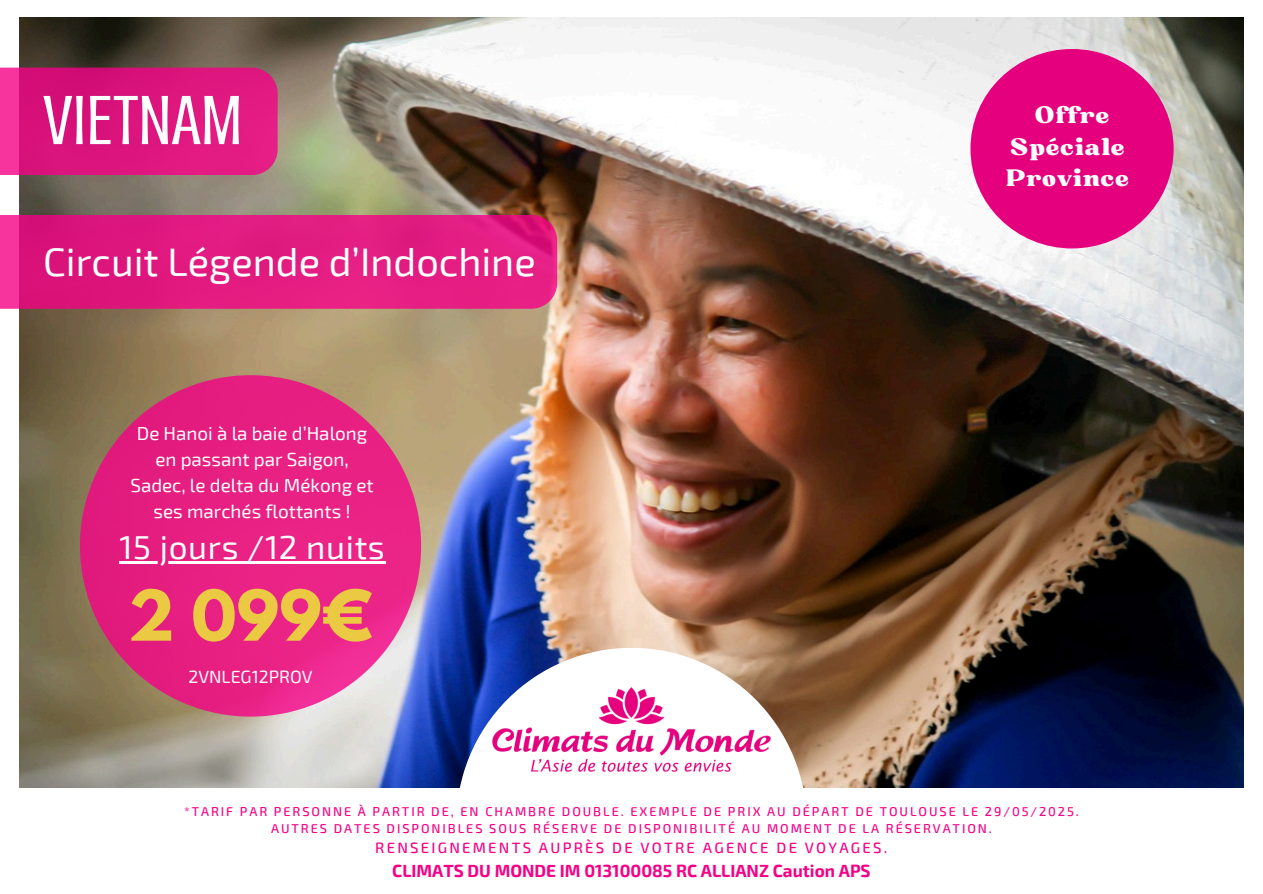
<style>
.page{position:relative;width:1263px;height:894px;background:#fff}
.page>*{position:absolute;margin:0;border:0;box-sizing:border-box;transform-origin:0 0}
.t1{font:71.7px "Crushed";color:#fff}
.t2{font:700 61.8px "League Spartan";color:#ebc943}
.t3{font:39.75px "Exo 2";color:#fff}
.t4{font:33.15px "Exo 2";letter-spacing:.02em;color:#fff}
.t5{font:22.95px/31.5px "Bugaki";letter-spacing:.045em;color:#fff;text-align:center}
.t6{font:18.9px/26px "Exo 2";color:#fff;text-align:center}
.t7{font:17.7px "Exo 2";color:#fff}
.t8{font:700 17.25px "Exo 2";color:#f50086}
.t9{font:500 15px "Exo 2";letter-spacing:.15em;color:#f50086}
.t10{font:500 12.75px "Exo 2";letter-spacing:.15em;color:#f50086}
</style>
<div class="page">
<img style="left:20px;top:18px;width:1224px;height:769px">
<svg style="left:456px;top:647px;width:351px;height:140px"></svg>
<img style="left:473px;top:676px;width:317px;height:111px">
<svg style="left:0;top:68px;width:278px;height:107px"></svg>
<svg style="left:80px;top:375px;width:341px;height:341px;fill:#e62182"></svg>
<svg style="left:0;top:215px;width:557px;height:94px;fill:#e21c81"></svg>
<hr style="left:119px;top:561px;width:266px;height:2px;background:#fff">
<div style="left:970px;top:49px;width:204px;height:199px;background:#e5007e;border-radius:50%"></div>
<p class="t1" style="left:43px;top:80px;width:201px">VIETNAM</p>
<p class="t3" style="left:43px;top:236px;width:494px">Circuit Légende d’Indochine</p>
<p class="t6" style="left:130px;top:419px;width:245px">De Hanoi à la baie d’Halong en passant par Saigon,<br>Sadec, le delta du Mékong et ses marchés flottants !</p>
<p class="t4" style="left:119px;top:525px;width:267px">15 jours /12 nuits</p>
<p class="t2" style="left:128px;top:585px;width:247px">2 099€</p>
<h3 class="t7" style="left:188px;top:665px;width:126px">2VNLEG12PROV</h3>
<p class="t5" style="left:1006px;top:100px;width:124px">Offre<br>Spéciale<br>Province</p>
<h6 class="t10" style="left:184px;top:802px;width:896px">*TARIF PAR PERSONNE À PARTIR DE, EN CHAMBRE DOUBLE. EXEMPLE DE PRIX AU DÉPART DE TOULOUSE LE 29/05/2025.</h6>
<h4 class="t10" style="left:271px;top:819px;width:722px">AUTRES DATES DISPONIBLES SOUS RÉSERVE DE DISPONIBILITÉ AU MOMENT DE LA RÉSERVATION.</h4>
<h5 class="t9" style="left:375px;top:837px;width:514px">RENSEIGNEMENTS AUPRÈS DE VOTRE AGENCE DE VOYAGES.</h5>
<h2 class="t8" style="left:392px;top:859px;width:480px">CLIMATS DU MONDE IM 013100085 RC ALLIANZ Caution APS</h2>
</div>
